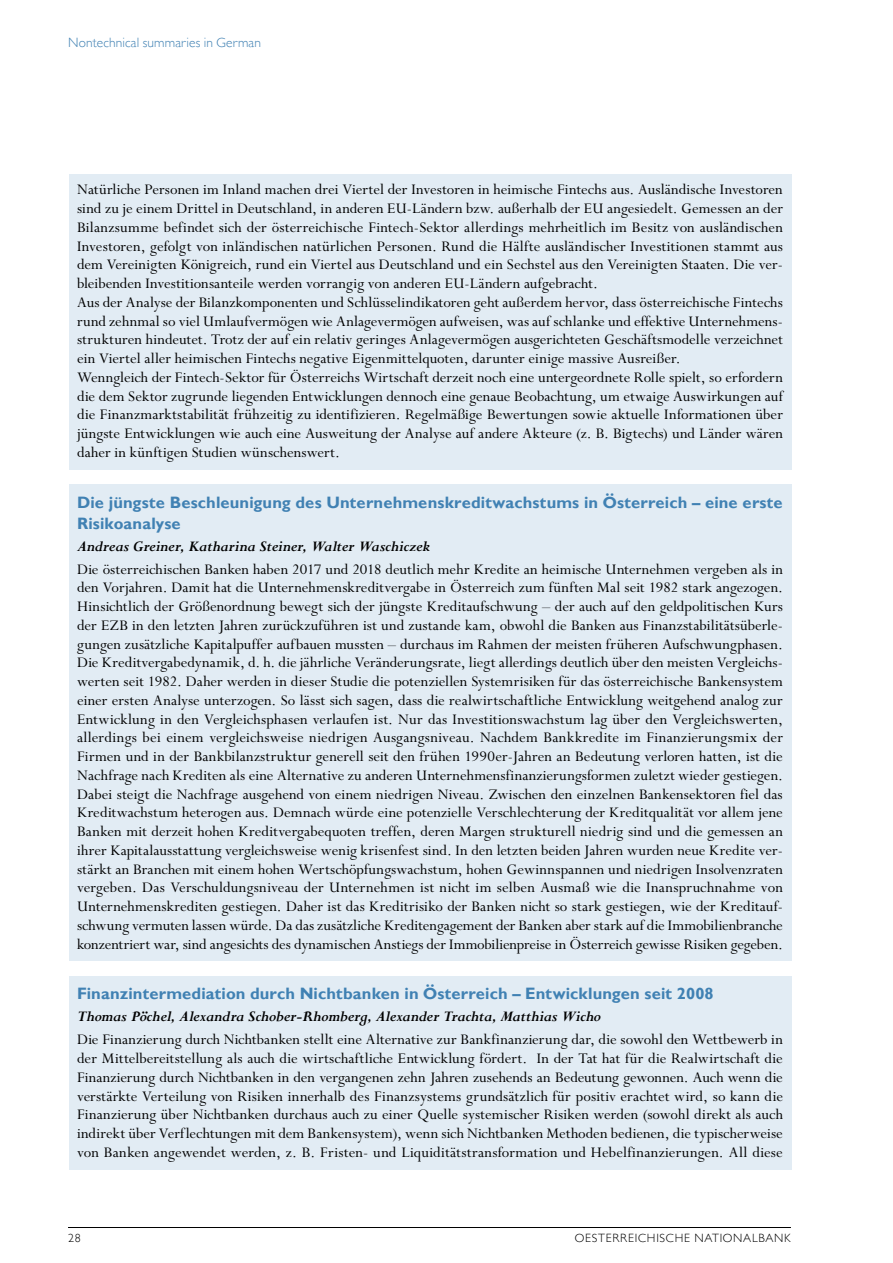
<style>
.page{position:relative;width:893px;height:1263px;background:#fff}
.page>*{position:absolute;margin:0;border:0;box-sizing:border-box;transform-origin:0 0}
.NonTechnical_Text_d{font:16.5px/18.8px "Perpetua Std";color:#000;text-align:justify}
.NonTechnical_Head{font:700 16.5px/21px "Gill Sans MT Pro";letter-spacing:.005em;color:#4081b3}
.NonTechnical_Head_a{font:italic 700 16.5px "Perpetua Std";letter-spacing:-.015em;color:#000}
.t1{font:300 13.5px "Gill Sans MT Pro";letter-spacing:.01em;color:#4081b3}
.t2{font:300 12px "Gill Sans MT Pro";letter-spacing:.06em;color:#000}
</style>
<div class="page">
<hr style="left:68px;top:1227px;width:723px;height:1px;background:#000">
<div style="left:69px;top:174px;width:722px;height:127px;background:#e2ecf4"></div>
<div style="left:69px;top:287px;width:722px;height:89px;background:#e2ecf4"></div>
<div style="left:69px;top:362px;width:722px;height:107px;background:#e2ecf4"></div>
<div style="left:69px;top:484px;width:722px;height:54px;background:#e2ecf4"></div>
<div style="left:69px;top:530px;width:722px;height:31px;background:#e2ecf4"></div>
<div style="left:69px;top:553px;width:722px;height:408px;background:#e2ecf4"></div>
<div style="left:69px;top:976px;width:722px;height:33px;background:#e2ecf4"></div>
<div style="left:69px;top:1001px;width:722px;height:31px;background:#e2ecf4"></div>
<div style="left:69px;top:1024px;width:722px;height:145px;background:#e2ecf4"></div>
<p class="t1" style="left:68px;top:35px;width:194px">Nontechnical summaries in German</p>
<p class="NonTechnical_Text_d" style="left:77px;top:181px;width:707px">Natürliche Personen im Inland machen drei Viertel der Investoren in heimische Fintechs aus. Ausländische Investoren sind zu je einem Drittel in Deutschland, in anderen EU-Ländern bzw. außerhalb der EU angesiedelt. Gemessen an der Bilanzsumme befindet sich der österreichische Fintech-Sektor allerdings mehrheitlich im Besitz von ausländischen Investoren, gefolgt von inländischen natürlichen Personen. Rund die Hälfte ausländischer Investitionen stammt aus dem Vereinigten Königreich, rund ein Viertel aus Deutschland und ein Sechstel aus den Vereinigten Staaten. Die ver&shy;bleibenden Investitionsanteile werden vorrangig von anderen EU-Ländern aufgebracht.</p>
<p class="NonTechnical_Text_d" style="left:77px;top:293px;width:707px">Aus der Analyse der Bilanzkomponenten und Schlüsselindikatoren geht außerdem hervor, dass österreichische Fintechs rund zehnmal so viel Umlaufvermögen wie Anlagevermögen aufweisen, was auf schlanke und effektive Unternehmens&shy;strukturen hindeutet. Trotz der auf ein relativ geringes Anlagevermögen ausgerichteten Geschäftsmodelle verzeichnet ein Viertel aller heimischen Fintechs negative Eigenmittelquoten, darunter einige massive Ausreißer.</p>
<p class="NonTechnical_Text_d" style="left:77px;top:368px;width:707px">Wenngleich der Fintech-Sektor für Österreichs Wirtschaft derzeit noch eine untergeordnete Rolle spielt, so erfordern die dem Sektor zugrunde liegenden Entwicklungen dennoch eine genaue Beobachtung, um etwaige Auswirkungen auf die Finanzmarktstabilität frühzeitig zu identifizieren. Regelmäßige Bewertungen sowie aktuelle Informationen über jüngste Entwicklungen wie auch eine Ausweitung der Analyse auf andere Akteure (z. B. Bigtechs) und Länder wären daher in künftigen Studien wünschenswert.</p>
<p class="NonTechnical_Head" style="left:77px;top:491px;width:707px">Die jüngste Beschleunigung des Unternehmenskreditwachstums in Österreich – eine erste<br>Risikoanalyse</p>
<p class="NonTechnical_Head_a" style="left:77px;top:537px;width:354px">Andreas Greiner, Katharina Steiner, Walter Waschiczek</p>
<p class="NonTechnical_Text_d" style="left:77px;top:560px;width:707px">Die österreichischen Banken haben 2017 und 2018 deutlich mehr Kredite an heimische Unternehmen vergeben als in den Vorjahren. Damit hat die Unternehmenskreditvergabe in Österreich zum fünften Mal seit 1982 stark angezogen.<br>Hinsichtlich der Größenordnung bewegt sich der jüngste Kreditaufschwung – der auch auf den geldpolitischen Kurs der EZB in den letzten Jahren zurückzuführen ist und zustande kam, obwohl die Banken aus Finanzstabilitätsüberle&shy;gungen zusätzliche Kapitalpuffer aufbauen mussten – durchaus im Rahmen der meisten früheren Aufschwungphasen.<br>Die Kreditvergabedynamik, d. h. die jährliche Veränderungsrate, liegt allerdings deutlich über den meisten Vergleichs&shy;werten seit 1982. Daher werden in dieser Studie die potenziellen Systemrisiken für das österreichische Bankensystem einer ersten Analyse unterzogen. So lässt sich sagen, dass die realwirtschaftliche Entwicklung weitgehend analog zur Entwicklung in den Vergleichsphasen verlaufen ist. Nur das Investitionswachstum lag über den Vergleichswerten, allerdings bei einem vergleichsweise niedrigen Ausgangsniveau. Nachdem Bankkredite im Finanzierungsmix der Firmen und in der Bankbilanzstruktur generell seit den frühen 1990er-Jahren an Bedeutung verloren hatten, ist die Nachfrage nach Krediten als eine Alternative zu anderen Unternehmensfinanzierungsformen zuletzt wieder gestiegen.<br>Dabei steigt die Nachfrage ausgehend von einem niedrigen Niveau. Zwischen den einzelnen Bankensektoren fiel das Kreditwachstum heterogen aus. Demnach würde eine potenzielle Verschlechterung der Kreditqualität vor allem jene Banken mit derzeit hohen Kreditvergabequoten treffen, deren Margen strukturell niedrig sind und die gemessen an ihrer Kapitalausstattung vergleichsweise wenig krisenfest sind. In den letzten beiden Jahren wurden neue Kredite ver&shy;stärkt an Branchen mit einem hohen Wertschöpfungswachstum, hohen Gewinnspannen und niedrigen Insolvenzraten vergeben. Das Verschuldungsniveau der Unternehmen ist nicht im selben Ausmaß wie die Inanspruchnahme von Unternehmenskrediten gestiegen. Daher ist das Kreditrisiko der Banken nicht so stark gestiegen, wie der Kreditauf&shy;schwung vermuten lassen würde. Da das zusätzliche Kreditengagement der Banken aber stark auf die Immobilienbranche konzentriert war, sind angesichts des dynamischen Anstiegs der Immobilienpreise in Österreich gewisse Risiken gegeben.</p>
<p class="NonTechnical_Head" style="left:77px;top:983px;width:638px">Finanzintermediation durch Nichtbanken in Österreich – Entwicklungen seit 2008</p>
<p class="NonTechnical_Head_a" style="left:77px;top:1008px;width:525px">Thomas Pöchel, Alexandra Schober-Rhomberg, Alexander Trachta, Matthias Wicho</p>
<p class="NonTechnical_Text_d" style="left:77px;top:1031px;width:707px">Die Finanzierung durch Nichtbanken stellt eine Alternative zur Bankfinanzierung dar, die sowohl den Wettbewerb in der Mittelbereitstellung als auch die wirtschaftliche Entwicklung fördert. In der Tat hat für die Realwirtschaft die Finanzierung durch Nichtbanken in den vergangenen zehn Jahren zusehends an Bedeutung gewonnen. Auch wenn die verstärkte Verteilung von Risiken innerhalb des Finanzsystems grundsätzlich für positiv erachtet wird, so kann die Finanzierung über Nichtbanken durchaus auch zu einer Quelle systemischer Risiken werden (sowohl direkt als auch indirekt über Verflechtungen mit dem Bankensystem), wenn sich Nichtbanken Methoden bedienen, die typischerweise von Banken angewendet werden, z. B. Fristen- und Liquiditätstransformation und Hebelfinanzierungen. All diese</p>
<p class="t2" style="left:68px;top:1231px;width:14px">28</p>
<p class="t2" style="left:575px;top:1231px;width:218px">OESTERREICHISCHE NATIONALBANK</p>
</div>
